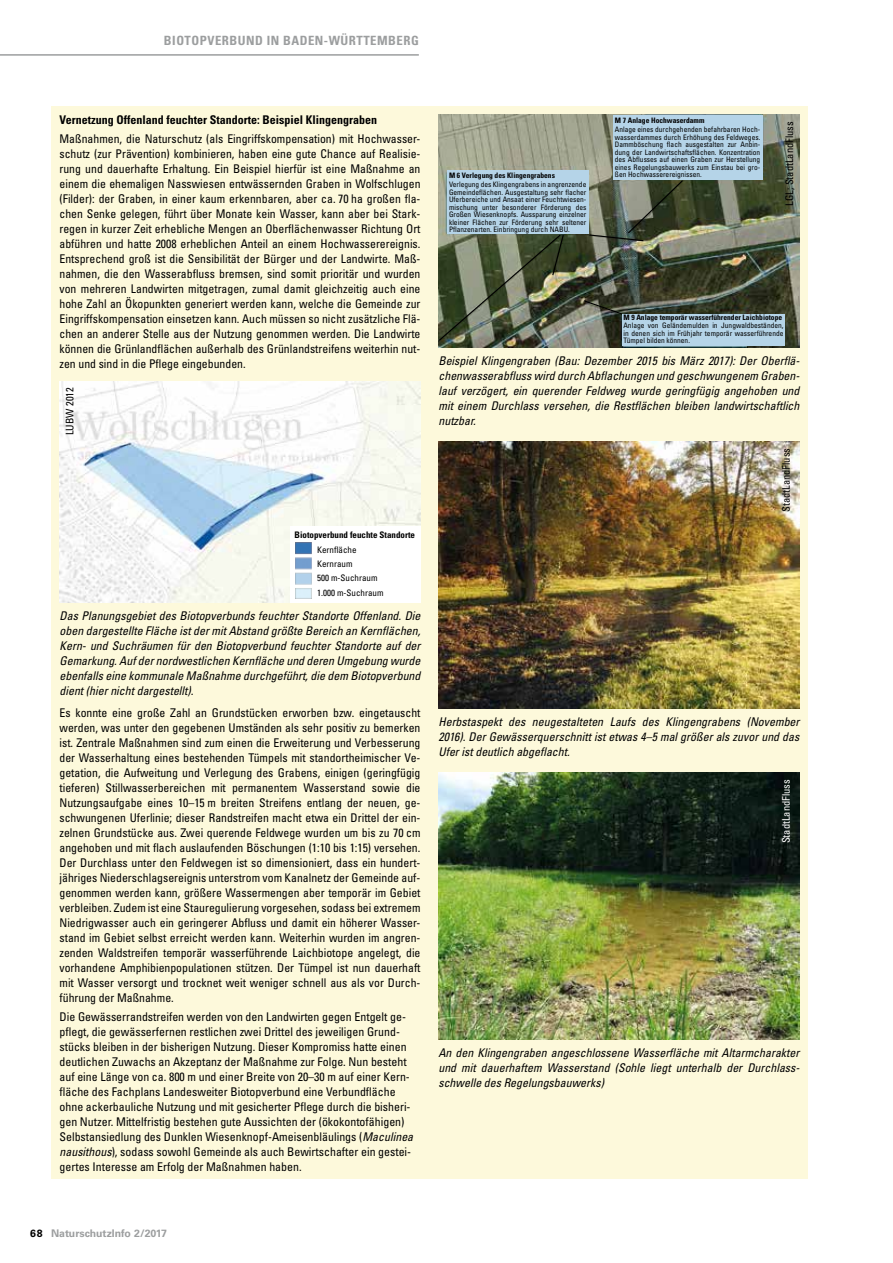
<style>
.page{position:relative;width:893px;height:1263px;background:#fff}
.page>*{position:absolute;margin:0;border:0;box-sizing:border-box;transform-origin:0 0}
.t1{font:700 condensed 12.75px "Univers LT Std";letter-spacing:.04em;color:#9c9e9f}
.t2{font:condensed 12px/15px "Univers LT Std";color:#000;text-align:justify}
.t3{font:italic condensed 12px/15px "Univers LT Std";color:#000;text-align:justify}
.t4{font:700 condensed 12px "Univers LT Std";color:#000}
.t5{font:condensed 10.5px "Univers LT Std";color:#000}
.t6{font:700 10.5px "Univers LT";color:#9c9e9f}
.t7{font:condensed 10.5px "Univers LT Std";color:#fff}
.t8{font:condensed 9px/14.4px "Univers LT Std";color:#000}
.t9{font:700 condensed 9px "Univers LT Std";color:#000}
.t10{font:condensed 7.5px/7.5px "Univers LT Std";color:#000;text-align:justify}
.t11{font:700 condensed 7.5px "Univers LT Std";color:#000}
.s1{font-style:italic}
.s2{color:#000}
</style>
<div class="page">
<hr style="left:0;top:54px;width:419px;height:2px;background:#9c9e9f">
<div style="left:51px;top:106px;width:757px;height:1073px;background:#fdf9db"></div>
<img style="left:60px;top:381px;width:360px;height:222px">
<div style="left:290px;top:527px;width:130px;height:76px;background:#fff"></div>
<img style="left:295px;top:543px;width:17px;height:55px">
<img style="left:438px;top:442px;width:361px;height:267px">
<img style="left:438px;top:773px;width:361px;height:267px">
<img style="left:438px;top:115px;width:361px;height:232px">
<div style="left:447px;top:170px;width:141px;height:64px;background:#b5d4e8"></div>
<div style="left:613px;top:115px;width:149px;height:65px;background:#b5d4e8"></div>
<div style="left:622px;top:314px;width:162px;height:32px;background:#b5d4e8"></div>
<div style="left:626px;top:179px;width:70px;height:68px;background:#000;opacity:.3"></div>
<div style="left:438px;top:233px;width:136px;height:121px;background:#000;opacity:.3"></div>
<div style="left:550px;top:234px;width:27px;height:55px;background:#000;opacity:.3"></div>
<img style="left:438px;top:233px;width:127px;height:109px">
<div style="left:582px;top:298px;width:53px;height:30px;background:#000;opacity:.3"></div>
<svg style="left:582px;top:299px;width:41px;height:16px"></svg>
<div style="left:588px;top:233px;width:69px;height:22px;background:#000;opacity:.3"></div>
<img style="left:588px;top:179px;width:96px;height:63px">
<p class="t1" style="left:164px;top:33px;width:256px">BIOTOPVERBUND IN BADEN-WÜRTTEMBERG</p>
<p class="t4" style="left:60px;top:112px;width:319px">Vernetzung Offenland feuchter Standorte: Beispiel Klingengraben</p>
<p class="t2" style="left:60px;top:131px;width:362px">Maßnahmen, die Naturschutz (als Eingriffskompensation) mit Hochwasser&shy;schutz (zur Prävention) kombinieren, haben eine gute Chance auf Realisie&shy;rung und dauerhafte Erhaltung. Ein Beispiel hierfür ist eine Maßnahme an einem die ehemaligen Nasswiesen entwässernden Graben in Wolfschlugen (Filder): der Graben, in einer kaum erkennbaren, aber ca. 70 ha großen fla&shy;chen Senke gelegen, führt über Monate kein Wasser, kann aber bei Stark&shy;regen in kurzer Zeit erhebliche Mengen an Oberflächenwasser Richtung Ort abführen und hatte 2008 erheblichen Anteil an einem Hochwasserereignis.<br>Entsprechend groß ist die Sensibilität der Bürger und der Landwirte. Maß&shy;nahmen, die den Wasserabfluss bremsen, sind somit prioritär und wurden von mehreren Landwirten mitgetragen, zumal damit gleichzeitig auch eine hohe Zahl an Ökopunkten generiert werden kann, welche die Gemeinde zur Eingriffskompensation einsetzen kann. Auch müssen so nicht zusätzliche Flä&shy;chen an anderer Stelle aus der Nutzung genommen werden. Die Landwirte können die Grünlandflächen außerhalb des Grünlandstreifens weiterhin nut&shy;zen und sind in die Pflege eingebunden.</p>
<p class="t5" style="left:63px;top:435px;width:49px;rotate:-90deg">LUBW 2012</p>
<p class="t9" style="left:295px;top:529px;width:122px">Biotopverbund feuchte Standorte</p>
<p class="t8" style="left:317px;top:542px;width:68px">Kernfläche<br>Kernraum<br>500 m-Suchraum<br>1.000 m-Suchraum</p>
<p class="t3" style="left:60px;top:608px;width:362px">Das Planungsgebiet des Biotopverbunds feuchter Standorte Offenland. Die oben dargestellte Fläche ist der mit Abstand größte Bereich an Kernflächen, Kern- und Suchräumen für den Biotopverbund feuchter Standorte auf der Gemarkung. Auf der nordwestlichen Kernfläche und deren Umgebung wurde ebenfalls eine kommunale Maßnahme durchgeführt, die dem Biotopverbund dient (hier nicht dargestellt).</p>
<p class="t2" style="left:60px;top:705px;width:362px">Es konnte eine große Zahl an Grundstücken erworben bzw. eingetauscht werden, was unter den gegebenen Umständen als sehr positiv zu bemerken ist. Zentrale Maßnahmen sind zum einen die Erweiterung und Verbesserung der Wasserhaltung eines bestehenden Tümpels mit standortheimischer Ve&shy;getation, die Aufweitung und Verlegung des Grabens, einigen (geringfügig tieferen) Stillwasserbereichen mit permanentem Wasserstand sowie die Nutzungsaufgabe eines 10–15 m breiten Streifens entlang der neuen, ge&shy;schwungenen Uferlinie; dieser Randstreifen macht etwa ein Drittel der ein&shy;zelnen Grundstücke aus. Zwei querende Feldwege wurden um bis zu 70 cm angehoben und mit flach auslaufenden Böschungen (1:10 bis 1:15) versehen.<br>Der Durchlass unter den Feldwegen ist so dimensioniert, dass ein hundert&shy;jähriges Niederschlagsereignis unterstrom vom Kanalnetz der Gemeinde auf&shy;genommen werden kann, größere Wassermengen aber temporär im Gebiet verbleiben. Zudem ist eine Stauregulierung vorgesehen, sodass bei extremem Niedrigwasser auch ein geringerer Abfluss und damit ein höherer Wasser&shy;stand im Gebiet selbst erreicht werden kann. Weiterhin wurden im angren&shy;zenden Waldstreifen temporär wasserführende Laichbiotope angelegt, die vorhandene Amphibienpopulationen stützen. Der Tümpel ist nun dauerhaft mit Wasser versorgt und trocknet weit weniger schnell aus als vor Durch&shy;führung der Maßnahme.</p>
<p class="t2" style="left:60px;top:1009px;width:355px;text-align:left">Die Gewässerrandstreifen werden von den Landwirten gegen Entgelt ge&shy;pflegt, die gewässerfernen restlichen zwei Drittel des jeweiligen Grund&shy;stücks bleiben in der bisherigen Nutzung. Dieser Kompromiss hatte einen deutlichen Zuwachs an Akzeptanz der Maßnahme zur Folge. Nun besteht auf eine Länge von ca. 800 m und einer Breite von 20–30 m auf einer Kern&shy;fläche des Fachplans Landesweiter Biotopverbund eine Verbundfläche ohne ackerbauliche Nutzung und mit gesicherter Pflege durch die bisheri&shy;gen Nutzer. Mittelfristig bestehen gute Aussichten der (ökokontofähigen)<br>Selbstansiedlung des Dunklen Wiesenknopf-Ameisenbläulings (<span class="s1">Maculinea nausithous</span>), sodass sowohl Gemeinde als auch Bewirtschafter ein gestei&shy;gertes Interesse am Erfolg der Maßnahmen haben.</p>
<p class="t11" style="left:449px;top:171px;width:107px">M 6 Verlegung des Klingengrabens</p>
<p class="t10" style="left:449px;top:181px;width:139px">Verlegung des Klingengrabens in angrenzende Gemeindeflächen. Ausgestaltung sehr flacher Uferbereiche und Ansaat einer Feuchtwiesen&shy;mischung unter besonderer Förderung des Großen Wiesenknopfs. Aussparung einzelner kleiner Flächen zur Förderung sehr seltener Pflanzenarten. Einbringung durch NABU.</p>
<p class="t11" style="left:615px;top:116px;width:91px">M 7 Anlage Hochwaserdamm</p>
<p class="t10" style="left:615px;top:125px;width:147px">Anlage eines durchgehenden befahrbaren Hoch&shy;wasserdammes durch Erhöhung des Feldweges.<br>Dammböschung flach ausgestalten zur Anbin&shy;dung der Landwirtschaftsflächen. Konzentration des Abflusses auf einen Graben zur Herstellung eines Regelungsbauwerks zum Einstau bei gro&shy;ßen Hochwasserereignissen.</p>
<p class="t5" style="left:783px;top:206px;width:86px;rotate:-90deg">LGL; StadtLandFluss</p>
<p class="t11" style="left:623px;top:313px;width:160px">M 9 Anlage temporär wasserführender Laichbiotope</p>
<p class="t10" style="left:623px;top:322px;width:162px">Anlage von Geländemulden in Jungwaldbeständen, in denen sich im Frühjahr temporär wasserführende Tümpel bilden können.</p>
<p class="t3" style="left:438px;top:353px;width:363px">Beispiel Klingengraben (Bau: Dezember 2015 bis März 2017): Der Oberflä&shy;chenwasserabfluss wird durch Abflachungen und geschwungenem Graben&shy;lauf verzögert, ein querender Feldweg wurde geringfügig angehoben und mit einem Durchlass versehen, die Restflächen bleiben landwirtschaftlich nutzbar.</p>
<p class="t5" style="left:779px;top:512px;width:66px;rotate:-90deg">StadtLandFluss</p>
<p class="t3" style="left:438px;top:714px;width:363px">Herbstaspekt des neugestalteten Laufs des Klingengrabens (November 2016). Der Gewässerquerschnitt ist etwas 4–5 mal größer als zuvor und das Ufer ist deutlich abgeflacht.</p>
<p class="t7" style="left:779px;top:843px;width:66px;rotate:-90deg">StadtLandFluss</p>
<p class="t3" style="left:438px;top:1045px;width:363px">An den Klingengraben angeschlossene Wasserfläche mit Altarmcharakter und mit dauerhaftem Wasserstand (Sohle liegt unterhalb der Durchlass&shy;schwelle des Regelungsbauwerks)</p>
<p class="t6" style="left:30px;top:1227px;width:138px"><span class="s2">68</span> NaturschutzInfo 2/2017</p>
</div>
